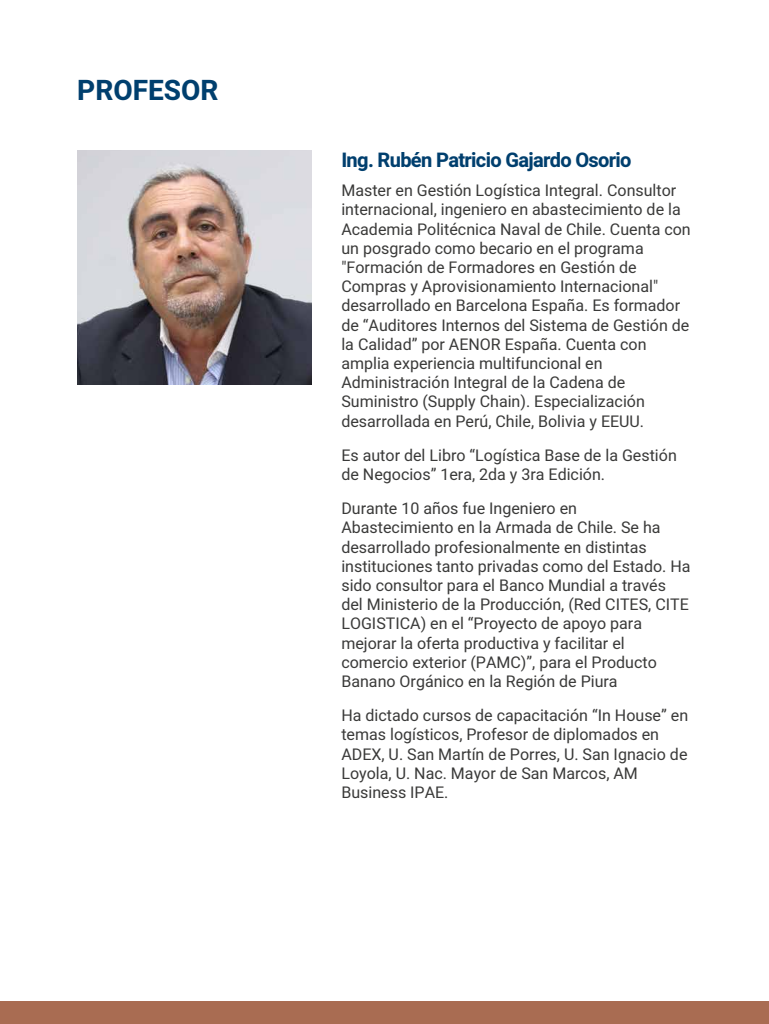
<style>
.page{position:relative;width:769px;height:1024px;background:#fff}
.page>*{position:absolute;margin:0;border:0;box-sizing:border-box;transform-origin:0 0}
.t1{font:700 28px "Heebo";color:#003f6e}
.t2{font:700 20px "Heebo";letter-spacing:-.035em;color:#003f6e}
.t3{font:16px/19.2px "Heebo";color:#3a3a39}
</style>
<div class="page">
<img style="left:77px;top:151px;width:234px;height:233px">
<div style="left:0;top:1002px;width:768px;height:22px;background:#a96c52"></div>
<h1 class="t1" style="left:77px;top:70px;width:143px">PROFESOR</h1>
<p class="t2" style="left:341px;top:146px;width:291px">Ing. Rubén Patricio Gajardo Osorio</p>
<p class="t3" style="left:341px;top:181px;width:350px">Master en Gestión Logística Integral. Consultor internacional, ingeniero en abastecimiento de la Academia Politécnica Naval de Chile. Cuenta con un posgrado como becario en el programa "Formación de Formadores en Gestión de Compras y Aprovisionamiento Internacional" desarrollado en Barcelona España. Es formador de “Auditores Internos del Sistema de Gestión de la Calidad” por AENOR España. Cuenta con amplia experiencia multifuncional en Administración Integral de la Cadena de Suministro (Supply Chain). Especialización desarrollada en Perú, Chile, Bolivia y EEUU.</p>
<p class="t3" style="left:341px;top:445px;width:337px">Es autor del Libro “Logística Base de la Gestión de Negocios” 1era, 2da y 3ra Edición.</p>
<p class="t3" style="left:341px;top:499px;width:350px">Durante 10 años fue Ingeniero en Abastecimiento en la Armada de Chile. Se ha desarrollado profesionalmente en distintas instituciones tanto privadas como del Estado. Ha sido consultor para el Banco Mundial a través del Ministerio de la Producción, (Red CITES, CITE LOGISTICA) en el “Proyecto de apoyo para mejorar la oferta productiva y facilitar el comercio exterior (PAMC)”, para el Producto Banano Orgánico en la Región de Piura</p>
<p class="t3" style="left:341px;top:706px;width:348px">Ha dictado cursos de capacitación “In House” en temas logísticos, Profesor de diplomados en ADEX, U. San Martín de Porres, U. San Ignacio de Loyola, U. Nac. Mayor de San Marcos, AM Business IPAE.</p>
</div>
